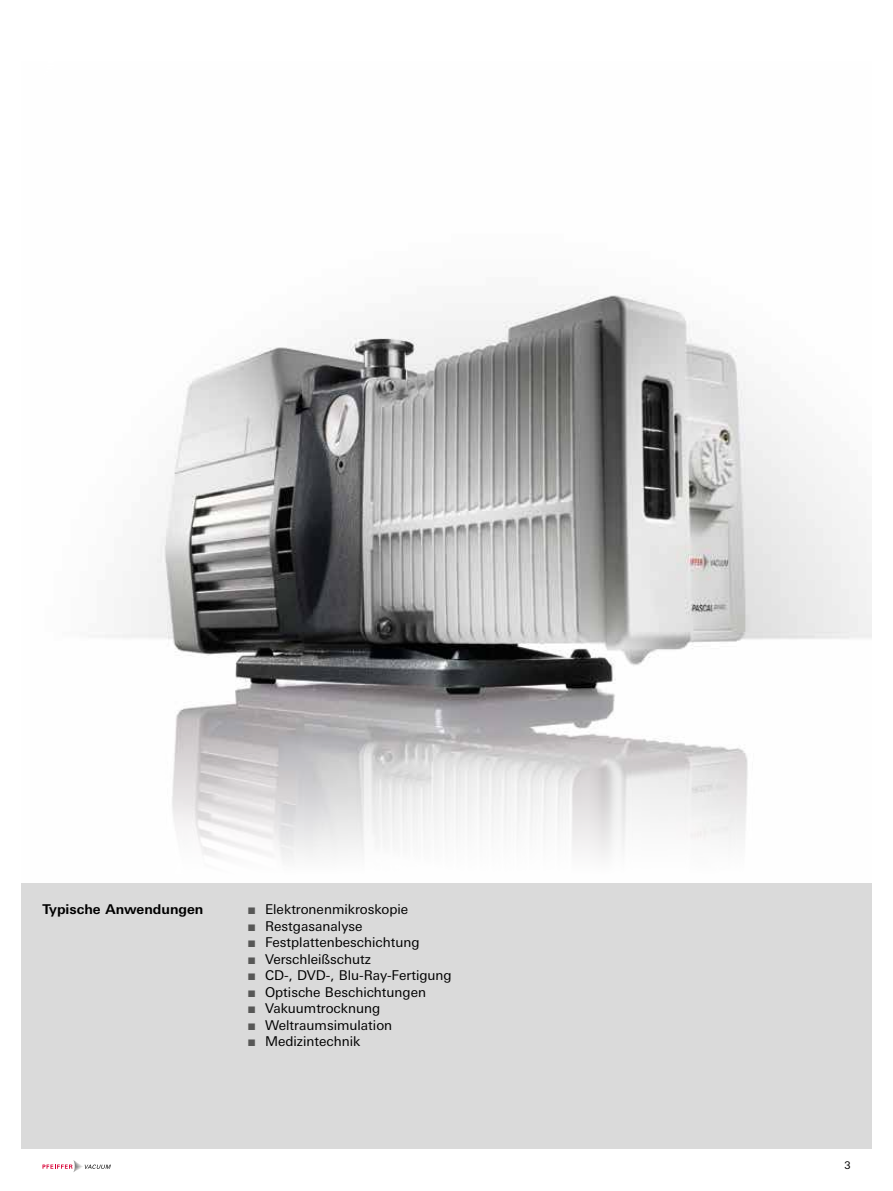
<style>
.page{position:relative;width:893px;height:1191px;background:#fff}
.page>*{position:absolute;margin:0;border:0;box-sizing:border-box;transform-origin:0 0}
.t1{font:13.5px "Univers Next W1 G";color:#000}
.t2{font:700 13.5px "Univers Next W1 G";color:#000}
.t3{font:10.5px "Univers Next W1 G";color:#000}
.s1{color:#575756}
</style>
<div class="page">
<svg style="left:43px;top:1160px;width:68px;height:12px"></svg>
<img style="left:105px;top:294px;width:767px;height:566px">
<div style="left:21px;top:882px;width:851px;height:266px;background:#dadada"></div>
<p class="t2" style="left:43px;top:901px;width:162px">Typische Anwendungen</p>
<p class="t1" style="left:248px;top:901px;width:162px"><span class="s1">■</span> Elektronenmikroskopie</p>
<p class="t1" style="left:248px;top:918px;width:116px"><span class="s1">■</span> Restgasanalyse</p>
<p class="t1" style="left:248px;top:934px;width:173px"><span class="s1">■</span> Festplattenbeschichtung</p>
<p class="t1" style="left:248px;top:951px;width:125px"><span class="s1">■</span> Verschleißschutz</p>
<p class="t1" style="left:248px;top:967px;width:205px"><span class="s1">■</span> CD-, DVD-, Blu-Ray-Fertigung</p>
<p class="t1" style="left:248px;top:984px;width:180px"><span class="s1">■</span> Optische Beschichtungen</p>
<p class="t1" style="left:248px;top:1000px;width:134px"><span class="s1">■</span> Vakuumtrocknung</p>
<p class="t1" style="left:248px;top:1017px;width:146px"><span class="s1">■</span> Weltraumsimulation</p>
<p class="t1" style="left:248px;top:1033px;width:114px"><span class="s1">■</span> Medizintechnik</p>
<p class="t3" style="left:844px;top:1159px;width:8px">3</p>
</div>
